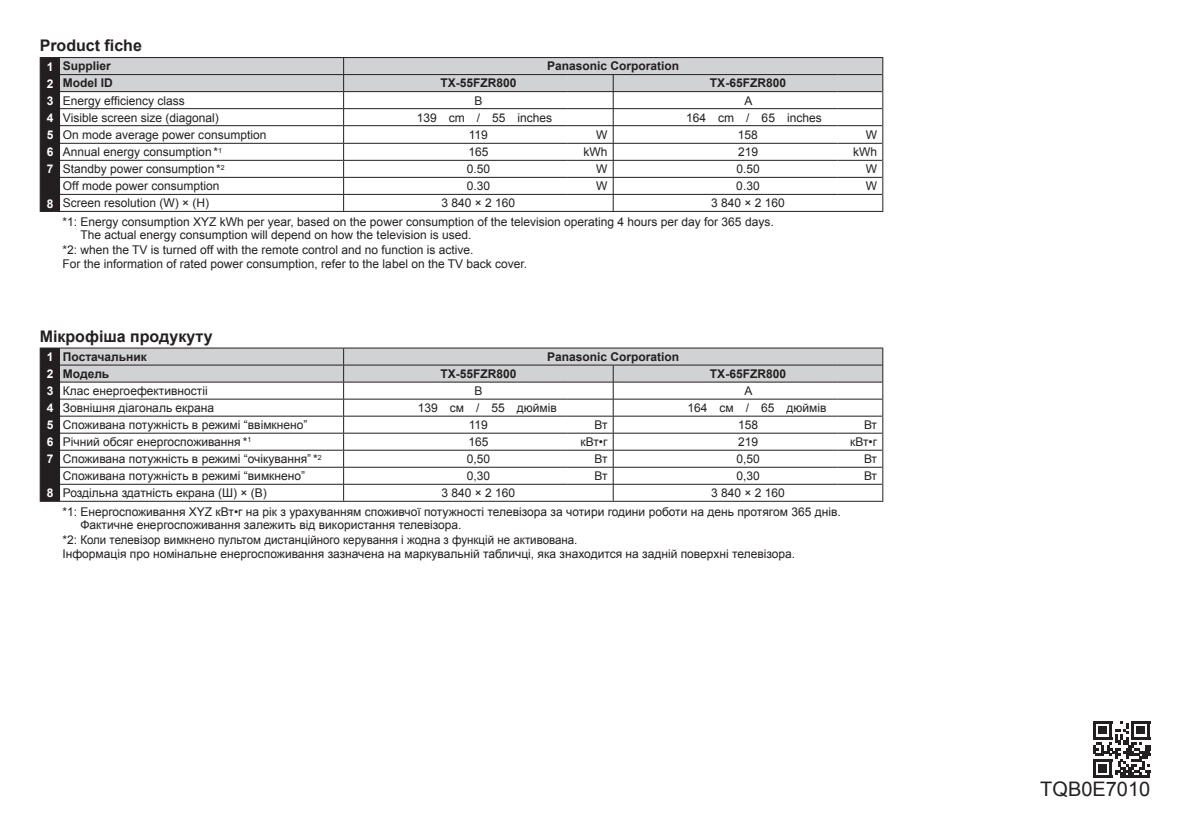
<style>
.page{position:relative;width:1191px;height:840px;background:#fff}
.page>*{position:absolute;margin:0;border:0;box-sizing:border-box;transform-origin:0 0}
.t1{font:20px "Arial";color:#231f20}
.t2{font:700 16px "Arial";color:#231f20}
.t3{font:12px/14.4px "Arial";color:#231f20}
.t4{font:700 12px "Arial";color:#231f20}
.s1{color:#fff}
.s2{font-weight:700;color:#fff}
</style>
<div class="page">
<hr style="left:40px;top:211px;width:843px;height:1px;background:#231f20">
<svg style="left:40px;top:57px;width:843px;height:154px"></svg>
<div style="left:44px;top:60px;width:12px;height:12px;background:#231f20"></div>
<div style="left:44px;top:77px;width:12px;height:12px;background:#231f20"></div>
<div style="left:44px;top:94px;width:12px;height:12px;background:#231f20"></div>
<div style="left:44px;top:111px;width:12px;height:12px;background:#231f20"></div>
<div style="left:44px;top:129px;width:12px;height:11px;background:#231f20"></div>
<div style="left:44px;top:146px;width:12px;height:11px;background:#231f20"></div>
<div style="left:44px;top:163px;width:12px;height:11px;background:#231f20"></div>
<div style="left:44px;top:197px;width:12px;height:11px;background:#231f20"></div>
<svg style="left:40px;top:347px;width:843px;height:154px"></svg>
<div style="left:44px;top:350px;width:12px;height:12px;background:#231f20"></div>
<div style="left:44px;top:368px;width:12px;height:11px;background:#231f20"></div>
<div style="left:44px;top:385px;width:12px;height:11px;background:#231f20"></div>
<div style="left:44px;top:402px;width:12px;height:11px;background:#231f20"></div>
<div style="left:44px;top:419px;width:12px;height:11px;background:#231f20"></div>
<div style="left:44px;top:436px;width:12px;height:11px;background:#231f20"></div>
<div style="left:44px;top:453px;width:12px;height:11px;background:#231f20"></div>
<div style="left:44px;top:487px;width:12px;height:11px;background:#231f20"></div>
<svg style="left:1093px;top:721px;width:57px;height:53px"></svg>
<hr style="left:1093px;top:774px;width:19px;height:3px;background:#231f20">
<hr style="left:1120px;top:774px;width:30px;height:3px;background:#231f20">
<h2 class="t2" style="left:40px;top:37px;width:104px">Product fiche</h2>
<p class="t4" style="left:47px;top:60px;width:66px"><span class="s1">1</span> Supplier</p>
<p class="t4" style="left:547px;top:60px;width:134px">Panasonic Corporation</p>
<p class="t4" style="left:47px;top:77px;width:68px"><span class="s1">2</span> Model ID</p>
<p class="t4" style="left:440px;top:77px;width:78px">TX-55FZR800</p>
<p class="t4" style="left:710px;top:77px;width:78px">TX-65FZR800</p>
<p class="t3" style="left:47px;top:93px;width:139px"><span class="s2">3</span> Energy efficiency class</p>
<p class="t3" style="left:474px;top:93px;width:10px">B</p>
<p class="t3" style="left:744px;top:93px;width:10px">A</p>
<p class="t3" style="left:47px;top:110px;width:173px"><span class="s2">4</span> Visible screen size (diagonal)</p>
<p class="t3" style="left:417px;top:110px;width:137px">139 cm / 55 inches</p>
<p class="t3" style="left:686px;top:110px;width:137px">164 cm / 65 inches</p>
<p class="t3" style="left:47px;top:127px;width:221px"><span class="s2">5</span> On mode average power consumption</p>
<p class="t3" style="left:469px;top:127px;width:21px">119</p>
<p class="t3" style="left:596px;top:127px;width:13px">W</p>
<p class="t3" style="left:738px;top:127px;width:22px">158</p>
<p class="t3" style="left:865px;top:127px;width:13px">W</p>
<p class="t3" style="left:47px;top:145px;width:177px"><span class="s2">6</span> Annual energy consumption *<sup>1</sup></p>
<p class="t3" style="left:468px;top:145px;width:22px">165</p>
<p class="t3" style="left:583px;top:145px;width:25px">kWh</p>
<p class="t3" style="left:738px;top:145px;width:22px">219</p>
<p class="t3" style="left:853px;top:145px;width:25px">kWh</p>
<p class="t3" style="left:47px;top:162px;width:180px"><span class="s2">7</span> Standby power consumption *<sup>2</sup></p>
<p class="t3" style="left:467px;top:162px;width:25px">0.50</p>
<p class="t3" style="left:596px;top:162px;width:13px">W</p>
<p class="t3" style="left:736px;top:162px;width:25px">0.50</p>
<p class="t3" style="left:865px;top:162px;width:13px">W</p>
<p class="t3" style="left:63px;top:179px;width:158px">Off mode power consumption</p>
<p class="t3" style="left:467px;top:179px;width:25px">0.30</p>
<p class="t3" style="left:596px;top:179px;width:13px">W</p>
<p class="t3" style="left:736px;top:179px;width:25px">0.30</p>
<p class="t3" style="left:865px;top:179px;width:13px">W</p>
<p class="t3" style="left:47px;top:196px;width:164px"><span class="s2">8</span> Screen resolution (W) × (H)</p>
<p class="t3" style="left:441px;top:196px;width:75px">3 840 × 2 160</p>
<p class="t3" style="left:62px;top:193px;width:724px;line-height:19px;text-indent:648px">3 840 × 2 160 *1: Energy consumption XYZ kWh per year, based on the power consumption of the television operating 4 hours per day for 365 days.</p>
<p class="t3" style="left:62px;top:228px;width:466px;text-indent:18px">The actual energy consumption will depend on how the television is used.<br>*2: when the TV is turned off with the remote control and no function is active.<br>For the information of rated power consumption, refer to the label on the TV back cover.</p>
<h2 class="t2" style="left:40px;top:327px;width:174px">Мікрофіша продукуту</h2>
<p class="t4" style="left:47px;top:350px;width:102px"><span class="s1">1</span> Постачальник</p>
<p class="t4" style="left:547px;top:350px;width:134px">Panasonic Corporation</p>
<p class="t4" style="left:47px;top:367px;width:64px"><span class="s1">2</span> Модель</p>
<p class="t4" style="left:440px;top:367px;width:78px">TX-55FZR800</p>
<p class="t4" style="left:710px;top:367px;width:78px">TX-65FZR800</p>
<p class="t3" style="left:47px;top:383px;width:162px"><span class="s2">3</span> Клас енергоефективностіі</p>
<p class="t3" style="left:474px;top:383px;width:10px">B</p>
<p class="t3" style="left:744px;top:383px;width:10px">A</p>
<p class="t3" style="left:47px;top:400px;width:169px"><span class="s2">4</span> Зовнішня діагональ екрана</p>
<p class="t3" style="left:418px;top:400px;width:140px">139 см / 55 дюймів</p>
<p class="t3" style="left:687px;top:400px;width:140px">164 см / 65 дюймів</p>
<p class="t3" style="left:47px;top:417px;width:262px"><span class="s2">5</span> Споживана потужність в режимі “ввімкнено”</p>
<p class="t3" style="left:469px;top:417px;width:21px">119</p>
<p class="t3" style="left:594px;top:417px;width:15px">Вт</p>
<p class="t3" style="left:738px;top:417px;width:22px">158</p>
<p class="t3" style="left:864px;top:417px;width:15px">Вт</p>
<p class="t3" style="left:47px;top:434px;width:206px"><span class="s2">6</span> Річний обсяг енергоспоживання *<sup>1</sup></p>
<p class="t3" style="left:468px;top:434px;width:22px">165</p>
<p class="t3" style="left:580px;top:434px;width:28px">кВт•г</p>
<p class="t3" style="left:738px;top:434px;width:22px">219</p>
<p class="t3" style="left:850px;top:434px;width:28px">кВт•г</p>
<p class="t3" style="left:47px;top:451px;width:276px"><span class="s2">7</span> Споживана потужність в режимі “очікування” *<sup>2</sup></p>
<p class="t3" style="left:467px;top:451px;width:25px">0,50</p>
<p class="t3" style="left:594px;top:451px;width:15px">Вт</p>
<p class="t3" style="left:736px;top:451px;width:25px">0,50</p>
<p class="t3" style="left:864px;top:451px;width:15px">Вт</p>
<p class="t3" style="left:63px;top:468px;width:244px">Споживана потужність в режимі “вимкнено”</p>
<p class="t3" style="left:467px;top:468px;width:25px">0,30</p>
<p class="t3" style="left:594px;top:468px;width:15px">Вт</p>
<p class="t3" style="left:736px;top:468px;width:25px">0,30</p>
<p class="t3" style="left:864px;top:468px;width:15px">Вт</p>
<p class="t3" style="left:47px;top:485px;width:221px"><span class="s2">8</span> Роздільна здатність екрана (Ш) × (В)</p>
<p class="t3" style="left:441px;top:485px;width:75px">3 840 × 2 160</p>
<p class="t3" style="left:62px;top:483px;width:780px;line-height:19px;text-indent:648px">3 840 × 2 160<br>*1: Енергоспоживання XYZ кВт•г на рік з урахуванням споживчої потужності телевізора за чотири години роботи на день протягом 365 днів.</p>
<p class="t3" style="left:62px;top:517px;width:734px;text-indent:18px">Фактичне енергоспоживання залежить від використання телевізора.<br>*2: Коли телевізор вимкнено пультом дистанційного керування і жодна з функцій не активована.<br>Інформація про номінальне енергоспоживання зазначена на маркувальній табличці, яка знаходится на задній поверхні телевізора.</p>
<h1 class="t1" style="left:1040px;top:777px;width:112px">TQB0E7010</h1>
</div>
